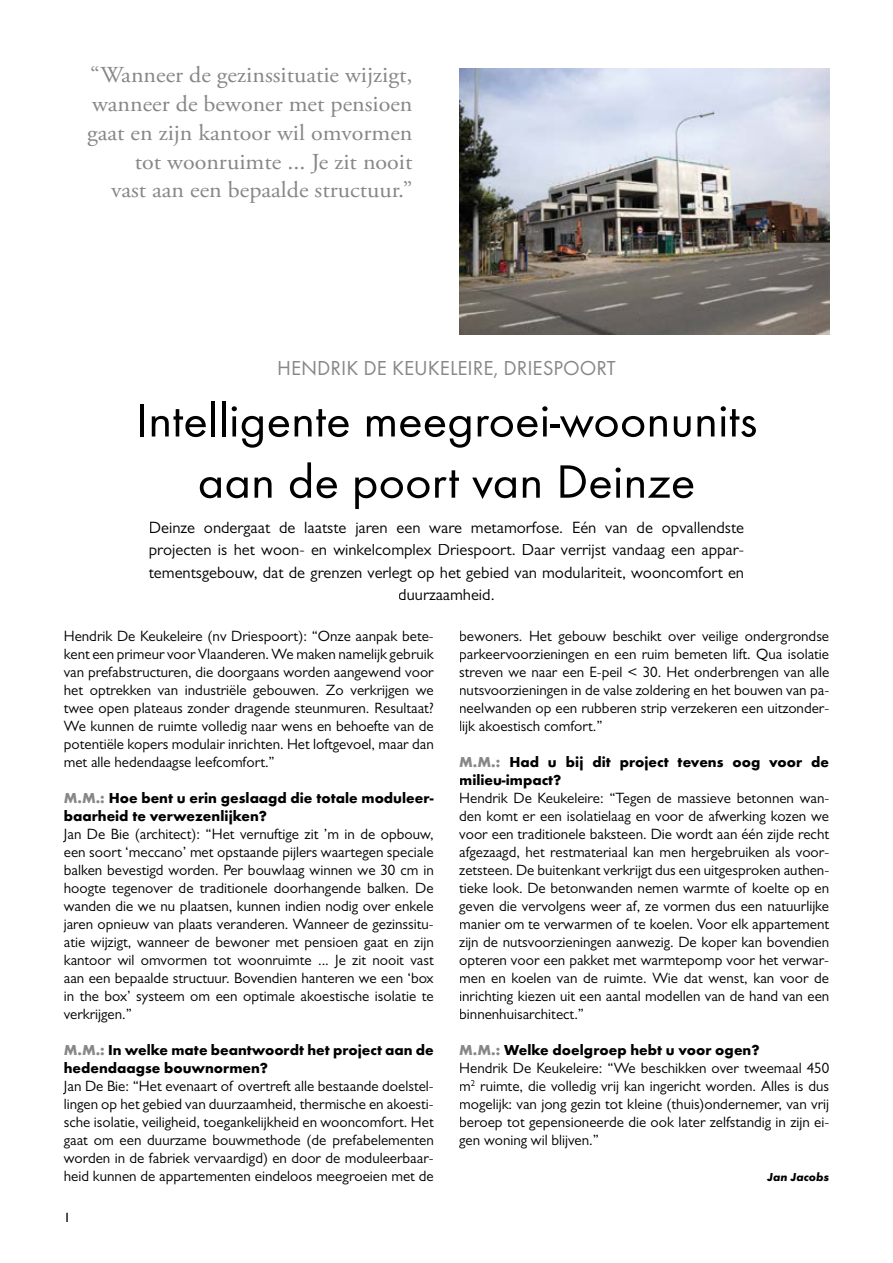
<style>
.page{position:relative;width:893px;height:1263px;background:#fff}
.page>*{position:absolute;margin:0;border:0;box-sizing:border-box;transform-origin:0 0}
.t1{font:48.45px/61.2px "Futura T";color:#000;text-align:center;scale:1.05 1}
.t2{font:22.8px/28.8px "Adobe Garamond Pro";color:#878787;text-align:right;scale:1.05 1}
.t3{font:21px "Futura T";color:#878787}
.t4{font:16.5px/22.5px "Gill Sans";color:#000;text-align:center}
.t5{font:15px/18px "Gill Sans";color:#000;text-align:justify}
.t6{font:700 15px/18px "Futura T";color:#000}
.t7{font:13.5px "Gill Sans";color:#000}
.t8{font:italic 700 12px "Futura T";color:#000}
.s1{color:#878787}
</style>
<div class="page">
<img style="left:459px;top:68px;width:370px;height:267px">
<h2 class="t2" style="left:87px;top:61px;width:311px">“Wanneer de gezinssituatie wijzigt, wanneer de bewoner met pensioen gaat en zijn kantoor wil omvormen tot woonruimte ... Je zit nooit<br>vast aan een bepaalde structuur.”</h2>
<h3 class="t3" style="left:277px;top:356px;width:340px">HENDRIK DE KEUKELEIRE, DRIESPOORT</h3>
<h1 class="t1" style="left:136px;top:389px;width:594px">Intelligente meegroei-woonunits aan de poort van Deinze</h1>
<p class="t4" style="left:149px;top:516px;width:597px">Deinze ondergaat de laatste jaren een ware metamorfose. Eén van de opvallendste projecten is het woon- en winkelcomplex Driespoort. Daar verrijst vandaag een appar&shy;tementsgebouw, dat de grenzen verlegt op het gebied van modulariteit, wooncomfort en duurzaamheid.</p>
<p class="t5" style="left:64px;top:627px;width:371px">Hendrik De Keukeleire (nv Driespoort): “Onze aanpak bete&shy;kent een primeur voor Vlaanderen. We maken namelijk gebruik van prefabstructuren, die doorgaans worden aangewend voor het optrekken van industriële gebouwen. Zo verkrijgen we twee open plateaus zonder dragende steunmuren. Resultaat?<br>We kunnen de ruimte volledig naar wens en behoefte van de potentiële kopers modulair inrichten. Het loftgevoel, maar dan met alle hedendaagse leefcomfort.”</p>
<p class="t6" style="left:64px;top:789px;width:371px"><span class="s1">M.M.:</span> Hoe bent u erin geslaagd die totale moduleer&shy;baarheid te verwezenlijken?</p>
<p class="t5" style="left:64px;top:825px;width:371px">Jan De Bie (architect): “Het vernuftige zit ’m in de opbouw, een soort ‘meccano’ met opstaande pijlers waartegen speciale balken bevestigd worden. Per bouwlaag winnen we 30 cm in hoogte tegenover de traditionele doorhangende balken. De wanden die we nu plaatsen, kunnen indien nodig over enkele jaren opnieuw van plaats veranderen. Wanneer de gezinssitu&shy;atie wijzigt, wanneer de bewoner met pensioen gaat en zijn kantoor wil omvormen tot woonruimte ... Je zit nooit vast aan een bepaalde structuur. Bovendien hanteren we een ‘box in the box’ systeem om een optimale akoestische isolatie te verkrijgen.”</p>
<p class="t6" style="left:64px;top:1041px;width:371px"><span class="s1">M.M.:</span> In welke mate beantwoordt het project aan de hedendaagse bouwnormen?</p>
<p class="t5" style="left:64px;top:1077px;width:371px">Jan De Bie: “Het evenaart of overtreft alle bestaande doelstel&shy;lingen op het gebied van duurzaamheid, thermische en akoesti&shy;sche isolatie, veiligheid, toegankelijkheid en wooncomfort. Het gaat om een duurzame bouwmethode (de prefabelementen worden in de fabriek vervaardigd) en door de moduleerbaar&shy;heid kunnen de appartementen eindeloos meegroeien met de</p>
<p class="t7" style="left:64px;top:1210px;width:8px">1</p>
<p class="t5" style="left:459px;top:627px;width:371px">bewoners. Het gebouw beschikt over veilige ondergrondse parkeervoorzieningen en een ruim bemeten lift. Qua isolatie streven we naar een E-peil &lt; 30. Het onderbrengen van alle nutsvoorzieningen in de valse zoldering en het bouwen van pa&shy;neelwanden op een rubberen strip verzekeren een uitzonder&shy;lijk akoestisch comfort.”</p>
<p class="t6" style="left:459px;top:753px;width:371px"><span class="s1">M.M.:</span> Had u bij dit project tevens oog voor de milieu-impact?</p>
<p class="t5" style="left:459px;top:789px;width:371px">Hendrik De Keukeleire: “Tegen de massieve betonnen wan&shy;den komt er een isolatielaag en voor de afwerking kozen we voor een traditionele baksteen. Die wordt aan één zijde recht afgezaagd, het restmateriaal kan men hergebruiken als voor&shy;zetsteen. De buitenkant verkrijgt dus een uitgesproken authen&shy;tieke look. De betonwanden nemen warmte of koelte op en geven die vervolgens weer af, ze vormen dus een natuurlijke manier om te verwarmen of te koelen. Voor elk appartement zijn de nutsvoorzieningen aanwezig. De koper kan bovendien opteren voor een pakket met warmtepomp voor het verwar&shy;men en koelen van de ruimte. Wie dat wenst, kan voor de inrichting kiezen uit een aantal modellen van de hand van een binnenhuisarchitect.”</p>
<p class="t6" style="left:459px;top:1041px;width:302px"><span class="s1">M.M.:</span> Welke doelgroep hebt u voor ogen?</p>
<p class="t5" style="left:459px;top:1059px;width:371px">Hendrik De Keukeleire: “We beschikken over tweemaal 450 m<sup>2</sup> ruimte, die volledig vrij kan ingericht worden. Alles is dus mogelijk: van jong gezin tot kleine (thuis)ondernemer, van vrij beroep tot gepensioneerde die ook later zelfstandig in zijn ei&shy;gen woning wil blijven.”</p>
<p class="t8" style="left:767px;top:1170px;width:63px">Jan Jacobs</p>
</div>
